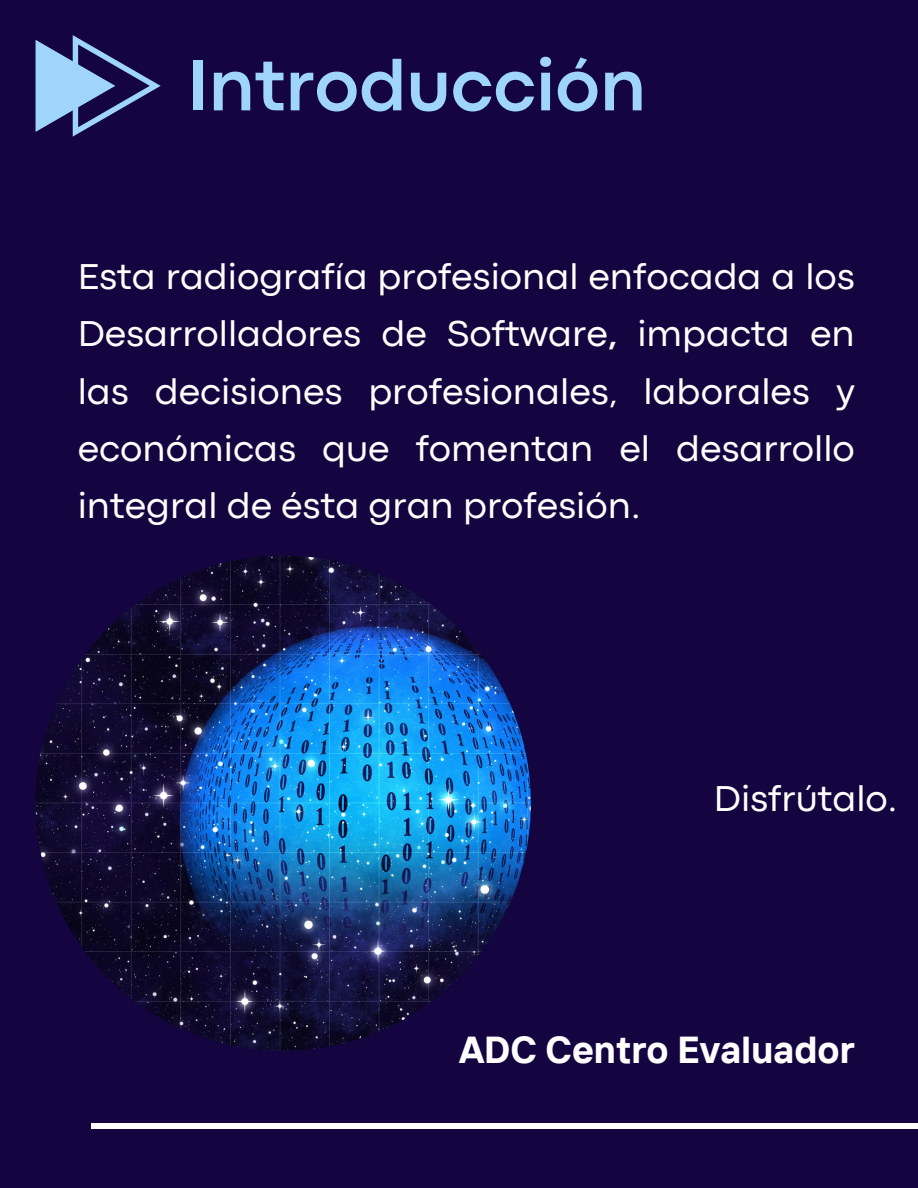
<style>
.page{position:relative;width:918px;height:1188px;background:#140540}
.page>*{position:absolute;margin:0;border:0;box-sizing:border-box;transform-origin:0 0}
.t1{font:700 75px "Codec Pro";color:#9ed5f8}
.t2{font:37.5px/57.3px "Codec Pro";color:#fff;text-align:justify}
.t3{font:700 37.5px "TT Interphases";color:#fff}
.s1{font-weight:700}
</style>
<div class="page">
<img style="left:36px;top:556px;width:495px;height:495px;border-radius:50%">
<div style="left:92px;top:1123px;width:826px;height:6px;background:#fff"></div>
<svg style="left:36px;top:35px;width:124px;height:101px"></svg>
<h1 class="t1" style="left:188px;top:59px;width:460px">Introducción</h1>
<p class="t2" style="left:78px;top:251px;width:779px">Esta radiografía profesional enfocada a los Desarrolladores de Software<span class="s1">,</span> impacta en las decisiones profesionales, laborales y económicas que fomentan el desarrollo integral de ésta gran profesión.</p>
<p class="t2" style="left:714px;top:772px;width:185px">Disfrútalo.</p>
<p class="t3" style="left:459px;top:1026px;width:397px">ADC Centro Evaluador</p>
</div>
